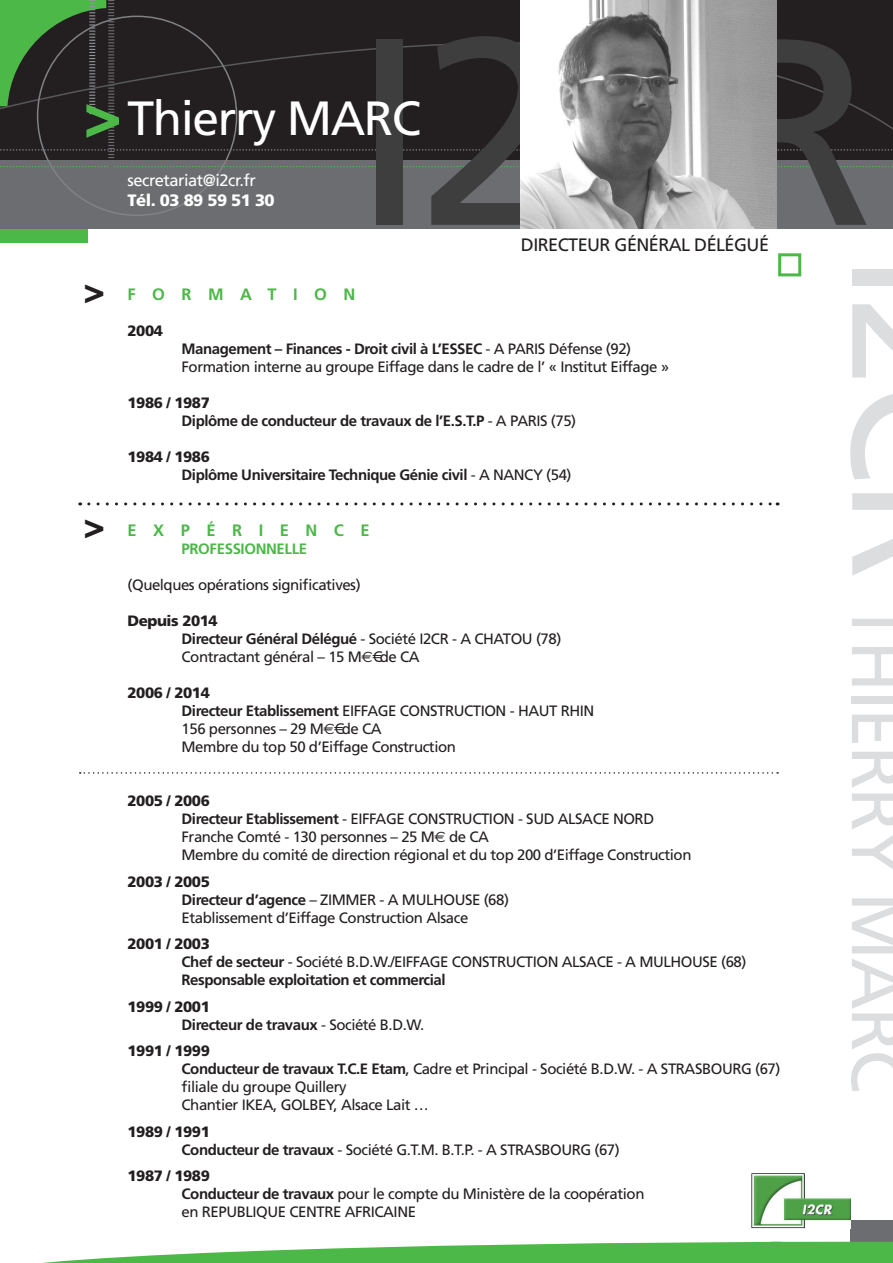
<style>
.page{position:relative;width:893px;height:1263px;background:#fff}
.page>*{position:absolute;margin:0;border:0;box-sizing:border-box;transform-origin:0 0}
.t1{font:265.65px "Frutiger";color:#3e3e3f}
.t2{font:72px "Frutiger";letter-spacing:-.03em;color:#dcdddf}
.t3{font:900 64.35px "Frutiger";color:#4cb848}
.t4{font:48px "Frutiger";letter-spacing:-.03em;color:#fff}
.t5{font:900 36px "Frutiger";color:#231f20}
.t6{font:18px "Frutiger";letter-spacing:-.03em;color:#231f20}
.t7{font:16.5px "Frutiger";letter-spacing:-.03em;color:#fff}
.t8{font:700 16.5px "Frutiger";letter-spacing:1em;color:#4cb848}
.t9{font:900 16.5px "Frutiger";letter-spacing:-.03em;color:#fff}
.t10{font:15px/18px "Frutiger";letter-spacing:-.03em;color:#231f20}
.t11{font:700 15px "Frutiger";letter-spacing:-.03em;color:#231f20}
.t12{font:900 15px "Frutiger";letter-spacing:-.03em;color:#231f20}
.t13{font:700 15px "Frutiger";letter-spacing:-.025em;color:#4cb848}
.s1{font-weight:400}
.s2{font-weight:700}
.s3{font-family:"Euro Sans"}
</style>
<div class="page">
<div style="left:0;top:112px;width:87px;height:131px;background:#4cb848"></div>
<div style="left:0;top:0;width:893px;height:229px;background:#6c6d70"></div>
<svg style="left:0;top:0;width:893px;height:167px;background:#2e2f2b"></svg>
<div style="left:850px;top:1220px;width:43px;height:43px;background:#6c6d70"></div>
<svg style="left:80px;top:772px;width:698px;height:2px"></svg>
<svg style="left:89px;top:502px;width:689px;height:3px"></svg>
<svg style="left:42px;top:1242px;width:851px;height:21px"></svg>
<img style="left:521px;top:0;width:256px;height:229px">
<div style="left:778px;top:253px;width:23px;height:23px;border:3px solid #4cb848"></div>
<img style="left:751px;top:1173px;width:99px;height:56px">
<p class="t3" style="left:83px;top:76px;width:40px">&gt;</p>
<p class="t1" style="left:352px;top:-24px;width:524px">I2CR</p>
<p class="t4" style="left:128px;top:90px;width:295px">Thierry MARC</p>
<p class="t7" style="left:128px;top:171px;width:130px">secretariat@i2cr.fr</p>
<p class="t9" style="left:128px;top:190px;width:149px">Tél. 03 89 59 51 30</p>
<p class="t6" style="left:521px;top:234px;width:250px">DIRECTEUR GÉNÉRAL DÉLÉGUÉ</p>
<p class="t5" style="left:83px;top:269px;width:23px">&gt;</p>
<p class="t5" style="left:83px;top:504px;width:23px">&gt;</p>
<p class="t8" style="left:128px;top:285px;width:229px">FORMATION</p>
<p class="t12" style="left:128px;top:322px;width:37px">2004</p>
<p class="t11" style="left:182px;top:340px;width:451px">Management – Finances - Droit civil à L’ESSEC <span class="s1">- A PARIS Défense (92)</span></p>
<p class="t10" style="left:182px;top:358px;width:489px">Formation interne au groupe Eiffage dans le cadre de l’ « Institut Eiffage »</p>
<p class="t12" style="left:128px;top:394px;width:84px">1986 / 1987</p>
<p class="t11" style="left:182px;top:412px;width:396px">Diplôme de conducteur de travaux de l’E.S.T.P <span class="s1">- A PARIS (75)</span></p>
<p class="t12" style="left:128px;top:448px;width:84px">1984 / 1986</p>
<p class="t11" style="left:182px;top:466px;width:392px">Diplôme Universitaire Technique Génie civil <span class="s1">- A NANCY (54)</span></p>
<p class="t8" style="left:128px;top:521px;width:244px">EXPÉRIENCE</p>
<p class="t13" style="left:182px;top:540px;width:127px">PROFESSIONNELLE</p>
<p class="t10" style="left:128px;top:576px;width:235px">(Quelques opérations significatives)</p>
<p class="t12" style="left:128px;top:612px;width:92px">Depuis 2014</p>
<p class="t10" style="left:182px;top:630px;width:381px"><span class="s2">Directeur Général Délégué</span> - Société I2CR - A CHATOU (78)</p>
<p class="t10" style="left:182px;top:648px;width:240px">Contractant général – 15 M<span class="s3">E</span>€ de CA</p>
<p class="t12" style="left:128px;top:684px;width:84px">2006 / 2014</p>
<p class="t10" style="left:182px;top:702px;width:414px"><span class="s2">Directeur Etablissement</span> EIFFAGE CONSTRUCTION - HAUT RHIN</p>
<p class="t10" style="left:182px;top:720px;width:201px">156 personnes – 29 M<span class="s3">E</span>€ de CA</p>
<p class="t10" style="left:182px;top:738px;width:276px">Membre du top 50 d’Eiffage Construction</p>
<p class="t12" style="left:128px;top:792px;width:84px">2005 / 2006</p>
<p class="t10" style="left:182px;top:810px;width:474px"><span class="s2">Directeur Etablissement</span> - EIFFAGE CONSTRUCTION - SUD ALSACE NORD</p>
<p class="t10" style="left:182px;top:828px;width:309px">Franche Comté - 130 personnes – 25 M<span class="s3">E</span> de CA</p>
<p class="t10" style="left:182px;top:846px;width:511px">Membre du comité de direction régional et du top 200 d’Eiffage Construction</p>
<p class="t12" style="left:128px;top:872px;width:84px">2003 / 2005</p>
<p class="t10" style="left:182px;top:890px;width:329px"><span class="s2">Directeur d’agence</span> – ZIMMER - A MULHOUSE (68)</p>
<p class="t10" style="left:182px;top:908px;width:288px">Etablissement d’Eiffage Construction Alsace</p>
<p class="t12" style="left:128px;top:935px;width:84px">2001 / 2003</p>
<p class="t10" style="left:182px;top:953px;width:566px"><span class="s2">Chef de secteur</span> - Société B.D.W./EIFFAGE CONSTRUCTION ALSACE - A MULHOUSE (68)<br><span class="s2">Responsable exploitation et commercial</span></p>
<p class="t12" style="left:128px;top:997px;width:84px">1999 / 2001</p>
<p class="t11" style="left:182px;top:1016px;width:244px">Directeur de travaux <span class="s1">- Société B.D.W.</span></p>
<p class="t12" style="left:128px;top:1042px;width:84px">1991 / 1999</p>
<p class="t10" style="left:182px;top:1060px;width:600px"><span class="s2">Conducteur de travaux T.C.E Etam</span>, Cadre et Principal - Société B.D.W. - A STRASBOURG (67)</p>
<p class="t10" style="left:182px;top:1078px;width:167px">filiale du groupe Quillery</p>
<p class="t10" style="left:182px;top:1096px;width:249px">Chantier IKEA, GOLBEY, Alsace Lait …</p>
<p class="t12" style="left:128px;top:1122px;width:84px">1989 / 1991</p>
<p class="t10" style="left:182px;top:1140px;width:440px"><span class="s2">Conducteur de travaux</span> - Société G.T.M. B.T.P. - A STRASBOURG (67)</p>
<p class="t12" style="left:128px;top:1167px;width:84px">1987 / 1989</p>
<p class="t10" style="left:182px;top:1185px;width:464px"><span class="s2">Conducteur de travaux</span> pour le compte du Ministère de la coopération</p>
<p class="t10" style="left:182px;top:1203px;width:236px">en REPUBLIQUE CENTRE AFRICAINE</p>
<p class="t2" style="left:919px;top:602px;width:492px;rotate:90deg">THIERRY MARC</p>
</div>
